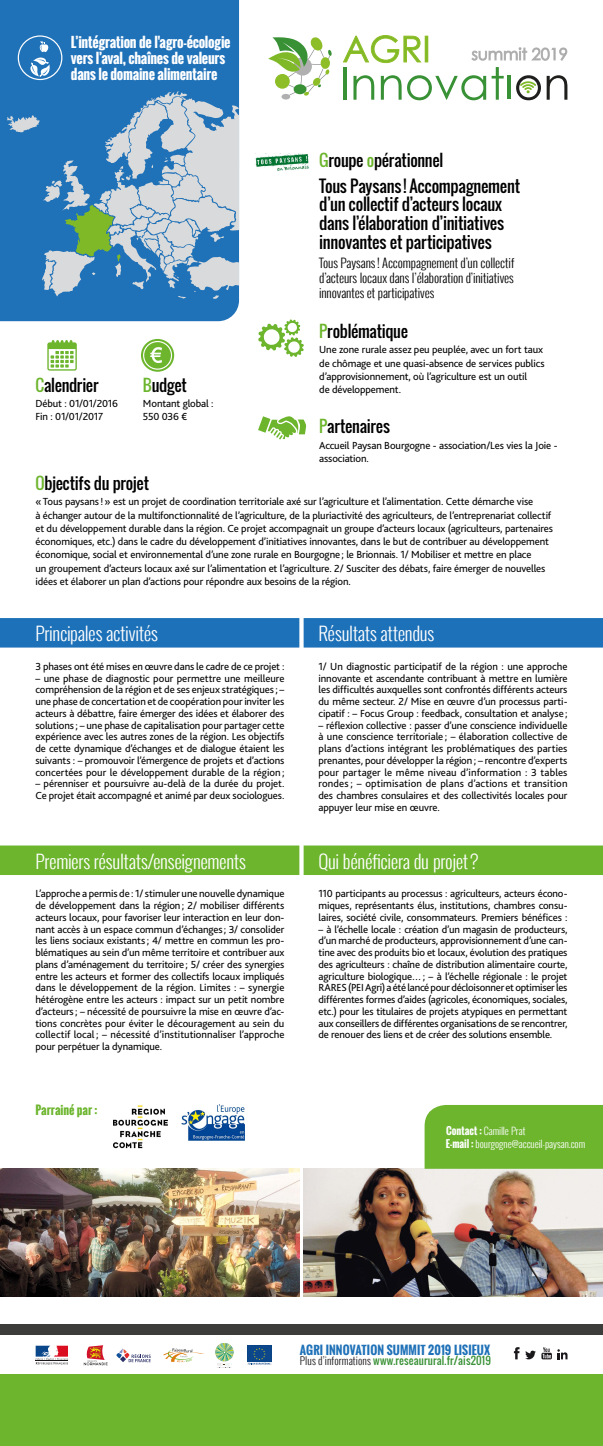
<style>
.page{position:relative;width:603px;height:1446px;background:#fff}
.page>*{position:absolute;margin:0;border:0;box-sizing:border-box;transform-origin:0 0}
.t1{font:300 18.5px "Oswald";letter-spacing:-.02em;color:#fff}
.t2{font:16.25px/18.8px "Oswald";letter-spacing:-.015em;color:#000}
.t3{font:16px "Oswald";letter-spacing:-.02em;color:#000}
.t4{font:700 13.75px/16.2px "Oswald";letter-spacing:-.02em;color:#fff}
.t5{font:300 12.5px/15px "Oswald";letter-spacing:-.01em;color:#000;text-align:justify}
.t6{font:700 11.75px "Oswald";letter-spacing:-.005em;color:#6cb52d}
.t7{font:700 11.68px "Oswald";letter-spacing:.01em;color:#1f71b8}
.t8{font:10.75px/11.8px "Bliss 2";letter-spacing:-.01em;color:#000}
.t9{font:10.53px "Oswald";letter-spacing:.015em;color:#399136}
.t10{font:300 10px/12.5px "Oswald";letter-spacing:-.005em;color:#fff}
.s1{color:#6cb52d}
.s2{font-weight:700}
.s3{font-weight:300;color:#1b181c}
</style>
<div class="page">
<div style="left:0;top:0;width:239px;height:321px;background:#1f71b8"></div>
<svg style="left:7px;top:91px;width:232px;height:208px;background:#6a9cc1"></svg>
<div style="left:281px;top:94px;width:9px;height:6px;background:#b0b0b0;border-radius:50%"></div>
<svg style="left:268px;top:37px;width:64px;height:59px"></svg>
<svg style="left:343px;top:35px;width:224px;height:65px"></svg>
<div style="left:0;top:1374px;width:602px;height:72px;background:#6cb52d"></div>
<div style="left:0;top:1324px;width:602px;height:11px;background:#3c3c3b"></div>
<svg style="left:247px;top:1345px;width:24px;height:20px"></svg>
<svg style="left:116px;top:1348px;width:35px;height:14px"></svg>
<svg style="left:163px;top:1348px;width:41px;height:14px"></svg>
<svg style="left:215px;top:1343px;width:18px;height:25px"></svg>
<svg style="left:35px;top:1345px;width:33px;height:20px"></svg>
<svg style="left:525px;top:1350px;width:10px;height:9px"></svg>
<svg style="left:513px;top:1347px;width:6px;height:12px"></svg>
<svg style="left:557px;top:1349px;width:10px;height:10px"></svg>
<svg style="left:541px;top:1347px;width:10px;height:12px"></svg>
<svg style="left:84px;top:1345px;width:24px;height:20px"></svg>
<img style="left:255px;top:153px;width:54px;height:17px">
<svg style="left:258px;top:319px;width:46px;height:38px"></svg>
<svg style="left:258px;top:416px;width:48px;height:23px"></svg>
<div style="left:0;top:618px;width:299px;height:29px;background:#1d71b8"></div>
<div style="left:303px;top:618px;width:299px;height:29px;background:#1d71b8"></div>
<div style="left:0;top:845px;width:299px;height:30px;background:#6cb52d"></div>
<div style="left:303px;top:845px;width:299px;height:30px;background:#6cb52d"></div>
<img style="left:303px;top:1169px;width:299px;height:127px">
<img style="left:0;top:1169px;width:299px;height:127px">
<svg style="left:47px;top:340px;width:30px;height:31px"></svg>
<svg style="left:141px;top:339px;width:33px;height:33px"></svg>
<div style="left:424px;top:1105px;width:178px;height:64px;background:#6cb52d"></div>
<img style="left:182px;top:1105px;width:63px;height:35px">
<img style="left:113px;top:1105px;width:54px;height:44px">
<div style="left:18px;top:35px;width:44px;height:45px;border:1px solid #fff;border-radius:50%"></div>
<svg style="left:30px;top:41px;width:20px;height:36px"></svg>
<p class="t4" style="left:71px;top:34px;width:161px">L’intégration de l'agro-écologie vers l’aval, chaînes de valeurs dans le domaine alimentaire</p>
<h3 class="t3" style="left:35px;top:373px;width:64px"><span class="s1">C</span>alendrier</h3>
<p class="t8" style="left:35px;top:397px;width:84px;line-height:13.2px">Début : 01/01/2016<br>Fin : 01/01/2017</p>
<h3 class="t3" style="left:143px;top:373px;width:45px"><span class="s1">B</span>udget</h3>
<p class="t8" style="left:143px;top:397px;width:72px;line-height:13.2px">Montant global :<br>550 036 €</p>
<h3 class="t3" style="left:319px;top:148px;width:125px"><span class="s1">G</span>roupe <span class="s1">o</span>pérationnel</h3>
<h2 class="t2" style="left:319px;top:176px;width:202px">Tous Paysans ! Accompagnement d’un collectif d’acteurs locaux dans l’élaboration d’initiatives innovantes et participatives</h2>
<p class="t5" style="left:319px;top:255px;width:196px">Tous Paysans! Accompagnement d’un collectif d’acteurs locaux dans l’élaboration d’initiatives innovantes et participatives</p>
<h3 class="t3" style="left:319px;top:319px;width:90px"><span class="s1">P</span>roblématique</h3>
<p class="t8" style="left:319px;top:343px;width:227px;line-height:13.2px">Une zone rurale assez peu peuplée, avec un fort taux de chômage et une quasi-absence de services publics d’approvisionnement, où l’agriculture est un outil<br>de développement.</p>
<h3 class="t3" style="left:319px;top:414px;width:72px"><span class="s1">P</span>artenaires</h3>
<p class="t8" style="left:319px;top:438px;width:240px;line-height:13.2px">Accueil Paysan Bourgogne - association/Les vies la Joie - association.</p>
<h3 class="t3" style="left:35px;top:471px;width:115px"><span class="s1">O</span>bjectifs du projet</h3>
<p class="t8" style="left:35px;top:495px;width:518px;line-height:13.2px">«Tous paysans!» est un projet de coordination territoriale axé sur l’agriculture et l’alimentation. Cette démarche vise<br>à échanger autour de la multifonctionnalité de l’agriculture, de la pluriactivité des agriculteurs, de l’entreprenariat collectif et du développement durable dans la région. Ce projet accompagnait un groupe d’acteurs locaux (agriculteurs, partenaires économiques, etc.) dans le cadre du développement d’initiatives innovantes, dans le but de contribuer au développement économique, social et environnemental d’une zone rurale en Bourgogne ; le Brionnais. 1/ Mobiliser et mettre en place<br>un groupement d’acteurs locaux axé sur l’alimentation et l’agriculture. 2/ Susciter des débats, faire émerger de nouvelles idées et élaborer un plan d’actions pour répondre aux besoins de la région.</p>
<h1 class="t1" style="left:35px;top:620px;width:124px">Principales activités</h1>
<p class="t8" style="left:35px;top:660px;width:250px">3 phases ont été mises en œuvre dans le cadre de ce projet :</p>
<p class="t8" style="left:35px;top:672px;width:250px;text-align:justify">– une phase de diagnostic pour permettre une meilleure compréhension de la région et de ses enjeux stratégiques; – une phase de concertation et de coopération pour inviter les acteurs à débattre, faire émerger des idées et élaborer des solutions; – une phase de capitalisation pour partager cette expérience avec les autres zones de la région. Les objectifs de cette dynamique d’échanges et de dialogue étaient les suivants : – promouvoir l’émergence de projets et d’actions concertées pour le développement durable de la région ;</p>
<p class="t8" style="left:35px;top:778px;width:250px">– pérenniser et poursuivre au-delà de la durée du projet.<br>Ce projet était accompagné et animé par deux sociologues.</p>
<h1 class="t1" style="left:318px;top:620px;width:117px">Résultats attendus</h1>
<p class="t8" style="left:318px;top:660px;width:250px;text-align:justify">1/ Un diagnostic participatif de la région : une approche innovante et ascendante contribuant à mettre en lumière les difficultés auxquelles sont confrontés différents acteurs du même secteur. 2/ Mise en œuvre d’un processus parti&shy;cipatif : – Focus Group : feedback, consultation et analyse ;</p>
<p class="t8" style="left:318px;top:719px;width:250px;text-align:justify">– réflexion collective : passer d’une conscience individuelle à une conscience territoriale ; – élaboration collective de plans d’actions intégrant les problématiques des parties prenantes, pour développer la région; – rencontre d’experts pour partager le même niveau d’information : 3 tables rondes ; – optimisation de plans d’actions et transition des chambres consulaires et des collectivités locales pour appuyer leur mise en œuvre.</p>
<h1 class="t1" style="left:35px;top:847px;width:212px">Premiers résultats/enseignements</h1>
<p class="t8" style="left:35px;top:888px;width:250px;text-align:justify">L’approche a permis de : 1/ stimuler une nouvelle dynamique de développement dans la région ; 2/ mobiliser différents acteurs locaux, pour favoriser leur interaction en leur don&shy;nant accès à un espace commun d’échanges; 3/ consolider les liens sociaux existants; 4/ mettre en commun les pro&shy;blématiques au sein d’un même territoire et contribuer aux plans d’aménagement du territoire ; 5/ créer des synergies entre les acteurs et former des collectifs locaux impliqués dans le développement de la région. Limites : – synergie hétérogène entre les acteurs : impact sur un petit nombre d’acteurs; – nécessité de poursuivre la mise en œuvre d’ac&shy;tions concrètes pour éviter le découragement au sein du collectif local ; – nécessité d’institutionnaliser l’approche pour perpétuer la dynamique.</p>
<p class="t6" style="left:35px;top:1101px;width:64px">Parrainé par :</p>
<h1 class="t1" style="left:318px;top:847px;width:161px">Qui bénéficiera du projet ?</h1>
<p class="t8" style="left:318px;top:888px;width:250px;text-align:justify">110 participants au processus : agriculteurs, acteurs écono&shy;miques, représentants élus, institutions, chambres consu&shy;laires, société civile, consommateurs. Premiers bénéfices :</p>
<p class="t8" style="left:318px;top:923px;width:250px;text-align:justify">– à l’échelle locale : création d’un magasin de producteurs, d’un marché de producteurs, approvisionnement d’une can&shy;tine avec des produits bio et locaux, évolution des pratiques des agriculteurs : chaîne de distribution alimentaire courte, agriculture biologique…; – à l’échelle régionale : le projet RARES (PEI Agri) a été lancé pour décloisonner et optimiser les différentes formes d’aides (agricoles, économiques, sociales, etc.) pour les titulaires de projets atypiques en permettant aux conseillers de différentes organisations de se rencontrer, de renouer des liens et de créer des solutions ensemble.</p>
<p class="t10" style="left:445px;top:1124px;width:141px"><span class="s2">Contact :</span> Camille Prat<br><span class="s2">E-mail :</span> bourgogne@accueil-paysan.com</p>
<p class="t7" style="left:299px;top:1341px;width:192px">AGRI INNOVATION SUMMIT 2019 LISIEUX</p>
<p class="t9" style="left:299px;top:1352px;width:192px"><span class="s3">Plus d’informations</span> www.reseaurural.fr/ais2019</p>
</div>
